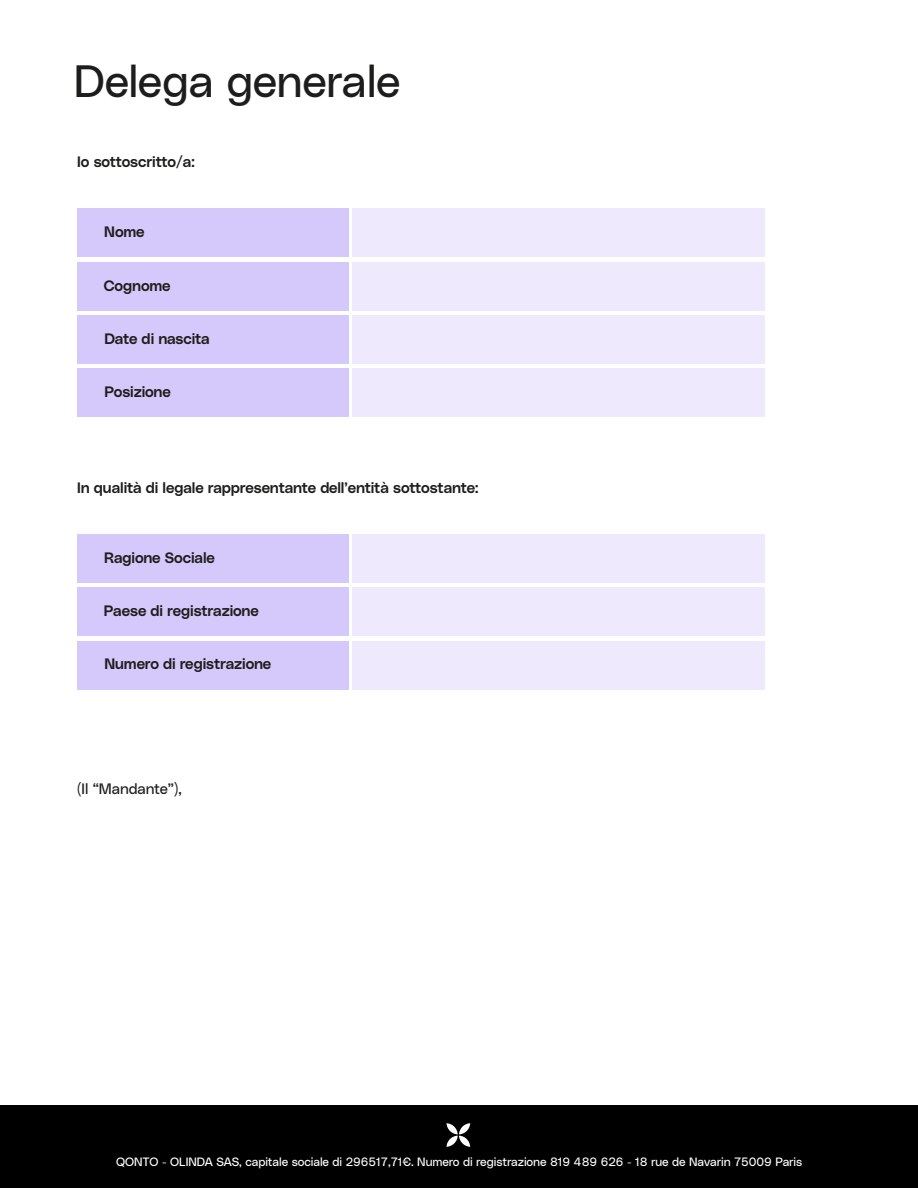
<style>
.page{position:relative;width:918px;height:1188px;background:#fff}
.page>*{position:absolute;margin:0;border:0;box-sizing:border-box;transform-origin:0 0}
.t1{font:45px "Poly Sans Qonto Neutral";letter-spacing:-.015em;color:#1d1d1b}
.t2{font:15px "Poly Sans Qonto Median";letter-spacing:-.01em;color:#1d1d1b}
.t3{font:15px "Poly Sans Qonto Neutral";letter-spacing:-.01em;color:#1d1d1b}
.t4{font:12px "Poly Sans Qonto Neutral";letter-spacing:-.005em;color:#fff}
</style>
<div class="page">
<div style="left:77px;top:208px;width:271px;height:49px;background:#d5c8fb"></div>
<div style="left:77px;top:262px;width:271px;height:48px;background:#d5c8fb"></div>
<div style="left:77px;top:315px;width:271px;height:49px;background:#d5c8fb"></div>
<div style="left:77px;top:368px;width:271px;height:49px;background:#d5c8fb"></div>
<div style="left:352px;top:208px;width:413px;height:49px;background:#efe9fe"></div>
<div style="left:352px;top:262px;width:413px;height:48px;background:#efe9fe"></div>
<div style="left:352px;top:315px;width:413px;height:49px;background:#efe9fe"></div>
<div style="left:352px;top:368px;width:413px;height:49px;background:#efe9fe"></div>
<div style="left:77px;top:534px;width:271px;height:48px;background:#d5c8fb"></div>
<div style="left:77px;top:587px;width:271px;height:49px;background:#d5c8fb"></div>
<div style="left:77px;top:641px;width:271px;height:48px;background:#d5c8fb"></div>
<div style="left:352px;top:534px;width:413px;height:48px;background:#efe9fe"></div>
<div style="left:352px;top:587px;width:413px;height:49px;background:#efe9fe"></div>
<div style="left:352px;top:641px;width:413px;height:48px;background:#efe9fe"></div>
<div style="left:0;top:1106px;width:917px;height:82px;background:#000"></div>
<svg style="left:447px;top:1123px;width:23px;height:24px"></svg>
<h1 class="t1" style="left:74px;top:48px;width:328px">Delega generale</h1>
<p class="t2" style="left:77px;top:150px;width:119px">Io sottoscritto/a:</p>
<p class="t2" style="left:104px;top:220px;width:42px">Nome</p>
<p class="t2" style="left:104px;top:274px;width:68px">Cognome</p>
<p class="t2" style="left:104px;top:327px;width:107px">Date di nascita</p>
<p class="t2" style="left:104px;top:380px;width:68px">Posizione</p>
<p class="t2" style="left:77px;top:476px;width:403px">In qualità di legale rappresentante dell’entità sottostante:</p>
<p class="t2" style="left:104px;top:546px;width:112px">Ragione Sociale</p>
<p class="t2" style="left:104px;top:599px;width:156px">Paese di registrazione</p>
<p class="t2" style="left:104px;top:653px;width:168px">Numero di registrazione</p>
<p class="t3" style="left:77px;top:777px;width:106px">(Il “Mandante”),</p>
<p class="t4" style="left:116px;top:1152px;width:688px">QONTO - OLINDA SAS, capitale sociale di 296517,71€. Numero di registrazione 819 489 626 - 18 rue de Navarin 75009 Paris</p>
</div>
